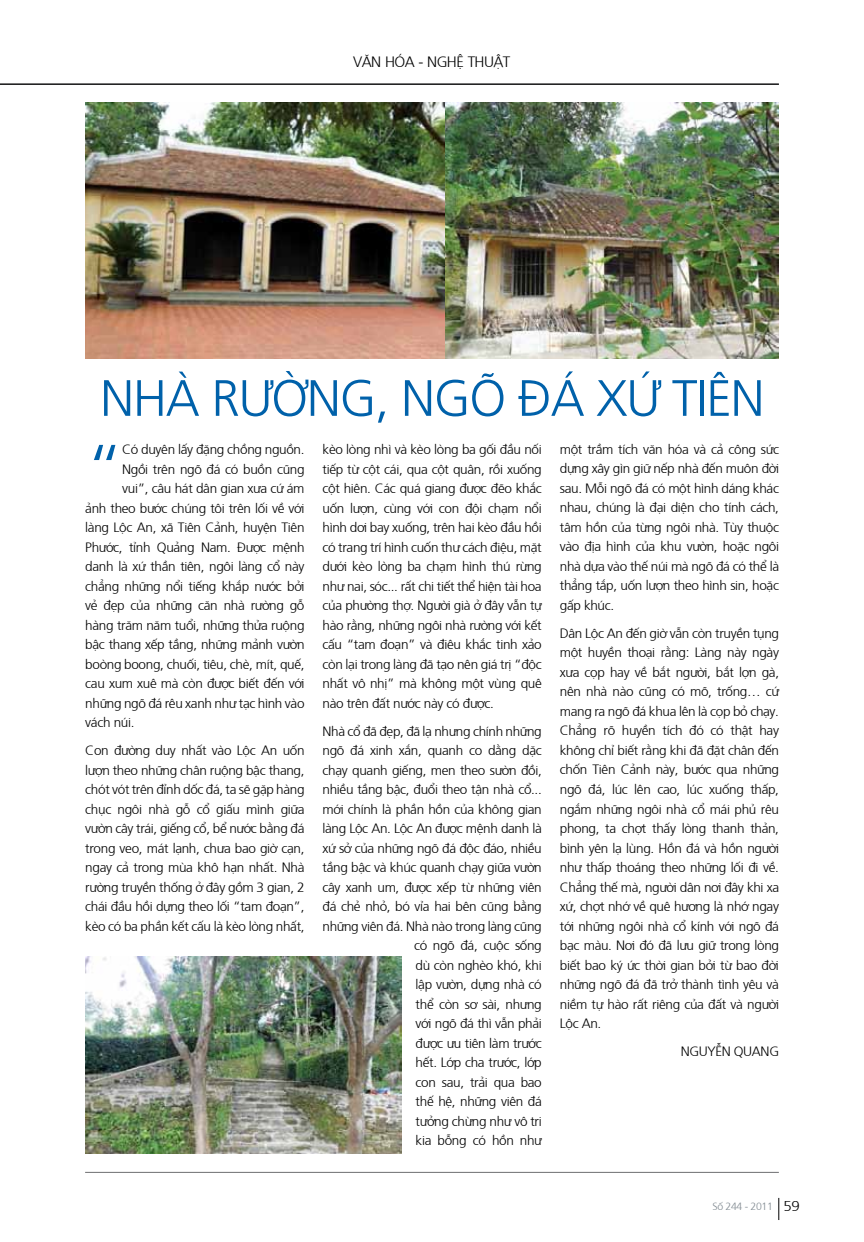
<style>
.page{position:relative;width:864px;height:1242px;background:#fff}
.page>*{position:absolute;margin:0;border:0;box-sizing:border-box;transform-origin:0 0}
.t1{font:300 69.3px "Frutiger";color:#0061aa}
.t2{font:300 51px "Frutiger";letter-spacing:-.025em;color:#0061aa}
.t3{font:300 15px "Frutiger";letter-spacing:-.04em;color:#000}
.t4{font:300 13.5px/19.5px "Frutiger";letter-spacing:-.025em;color:#000;text-align:justify}
.t5{font:300 10.5px "Frutiger";letter-spacing:-.03em;color:#828b92}
.s1{font-size:14.25px;color:#000}
</style>
<div class="page">
<img style="left:85px;top:102px;width:693px;height:256px">
<img style="left:85px;top:956px;width:317px;height:197px">
<hr style="left:0;top:84px;width:778px;height:1px;background:#0a0a0b">
<hr style="left:85px;top:1172px;width:693px;height:1px;background:#6d6e71">
<svg style="left:778px;top:1198px;width:1px;height:22px"></svg>
<p class="t3" style="left:353px;top:51px;width:140px">VĂN HÓA - NGHỆ THUẬT</p>
<h2 class="t2" style="left:100px;top:362px;width:665px">Nhà rường, ngõ đá xứ Tiên</h2>
<h1 class="t1" style="left:85px;top:421px;width:40px">“</h1>
<p class="t4" style="left:122px;top:439px;width:184px">Có duyên lấy đặng chồng nguồn.</p>
<p class="t4" style="left:122px;top:458px;width:184px">Ngồi trên ngõ đá có buồn cũng</p>
<p class="t4" style="left:122px;top:478px;width:184px">vui”, câu hát dân gian xưa cứ ám</p>
<p class="t4" style="left:85px;top:497px;width:220px">ảnh theo bước chúng tôi trên lối về với</p>
<p class="t4" style="left:85px;top:517px;width:221px">làng Lộc An, xã Tiên Cảnh, huyện Tiên</p>
<p class="t4" style="left:85px;top:536px;width:221px">Phước, tỉnh Quảng Nam. Được mệnh</p>
<p class="t4" style="left:85px;top:556px;width:221px">danh là xứ thần tiên, ngôi làng cổ này</p>
<p class="t4" style="left:85px;top:575px;width:221px">chẳng những nổi tiếng khắp nước bởi</p>
<p class="t4" style="left:85px;top:595px;width:220px">vẻ đẹp của những căn nhà rường gỗ</p>
<p class="t4" style="left:85px;top:614px;width:220px">hàng trăm năm tuổi, những thửa ruộng</p>
<p class="t4" style="left:85px;top:634px;width:220px">bậc thang xếp tầng, những mảnh vườn</p>
<p class="t4" style="left:85px;top:653px;width:220px">boòng boong, chuối, tiêu, chè, mít, quế,</p>
<p class="t4" style="left:85px;top:673px;width:220px">cau xum xuê mà còn được biết đến với</p>
<p class="t4" style="left:85px;top:692px;width:221px">những ngõ đá rêu xanh như tạc hình vào</p>
<p class="t4" style="left:85px;top:712px;width:51px">vách núi.</p>
<p class="t4" style="left:85px;top:740px;width:221px">Con đường duy nhất vào Lộc An uốn lượn theo những chân ruộng bậc thang, chót vót trên đỉnh dốc đá, ta sẽ gặp hàng chục ngôi nhà gỗ cổ giấu mình giữa vườn cây trái, giếng cổ, bể nước bằng đá trong veo, mát lạnh, chưa bao giờ cạn, ngay cả trong mùa khô hạn nhất. Nhà rường truyền thống ở đây gồm 3 gian, 2 chái đầu hồi dựng theo lối “tam đoạn”, kèo có ba phần kết cấu là kèo lòng nhất,</p>
<p class="t4" style="left:322px;top:439px;width:221px">kèo lòng nhì và kèo lòng ba gối đầu nối tiếp từ cột cái, qua cột quân, rồi xuống cột hiên. Các quá giang được đẽo khắc uốn lượn, cùng với con đội chạm nổi hình dơi bay xuống, trên hai kèo đầu hồi có trang trí hình cuốn thư cách điệu, mặt dưới kèo lòng ba chạm hình thú rừng như nai, sóc... rất chi tiết thể hiện tài hoa của phường thợ. Người già ở đây vẫn tự hào rằng, những ngôi nhà rường với kết cấu “tam đoạn” và điêu khắc tinh xảo còn lại trong làng đã tạo nên giá trị “độc nhất vô nhị” mà không một vùng quê nào trên đất nước này có được.</p>
<p class="t4" style="left:322px;top:720px;width:221px;text-align:right">Nhà cổ đã đẹp, đã lạ nhưng chính những ngõ đá xinh xắn, quanh co dằng dặc chạy quanh giếng, men theo sườn đồi, nhiều tầng bậc, đuổi theo tận nhà cổ... mới chính là phần hồn của không gian làng Lộc An. Lộc An được mệnh danh là xứ sở của những ngõ đá độc đáo, nhiều tầng bậc và khúc quanh chạy giữa vườn cây xanh um, được xếp từ những viên đá chẻ nhỏ, bó vỉa hai bên cũng bằng những viên đá. Nhà nào trong làng cũng có ngõ đá, cuộc sống<br>dù còn nghèo khó, khi<br>lập vườn, dựng nhà có<br>thể còn sơ sài, nhưng<br>với ngõ đá thì vẫn phải<br>được ưu tiên làm trước<br>hết. Lớp cha trước, lớp<br>con sau, trải qua bao<br>thế hệ, những viên đá<br>tưởng chừng như vô tri<br>kia bỗng có hồn như</p>
<p class="t4" style="left:559px;top:438px;width:221px">một trầm tích văn hóa và cả công sức dựng xây gìn giữ nếp nhà đến muôn đời sau. Mỗi ngõ đá có một hình dáng khác nhau, chúng là đại diện cho tính cách, tâm hồn của từng ngôi nhà. Tùy thuộc vào địa hình của khu vườn, hoặc ngôi nhà dựa vào thế núi mà ngõ đá có thể là thẳng tắp, uốn lượn theo hình sin, hoặc gấp khúc.</p>
<p class="t4" style="left:559px;top:622px;width:221px">Dân Lộc An đến giờ vẫn còn truyền tụng một huyền thoại rằng: Làng này ngày xưa cọp hay về bắt người, bắt lợn gà, nên nhà nào cũng có mõ, trống… cứ mang ra ngõ đá khua lên là cọp bỏ chạy.<br>C hẳng rõ huyền tích đó có thật hay không chỉ biết rằng khi đã đặt chân đến chốn Tiên Cảnh này, bước qua những ngõ đá, lúc lên cao, lúc xuống thấp, ngắm những ngôi nhà cổ mái phủ rêu phong, ta chợt thấy lòng thanh thản, bình yên lạ lùng. Hồn đá và hồn người như thấp thoáng theo những lối đi về.<br>Chẳng thế mà, người dân nơi đây khi xa xứ, chợt nhớ về quê hương là nhớ ngay tới những ngôi nhà cổ kính với ngõ đá bạc màu. Nơi đó đã lưu giữ trong lòng biết bao ký ức thời gian bởi từ bao đời những ngõ đá đã trở thành tình yêu và niềm tự hào rất riêng của đất và người Lộc An.</p>
<p class="t4" style="left:680px;top:1040px;width:98px">Ng uyễn Quang</p>
<p class="t5" style="left:712px;top:1198px;width:89px">Số 244 - 2011 <span class="s1">59</span></p>
</div>
